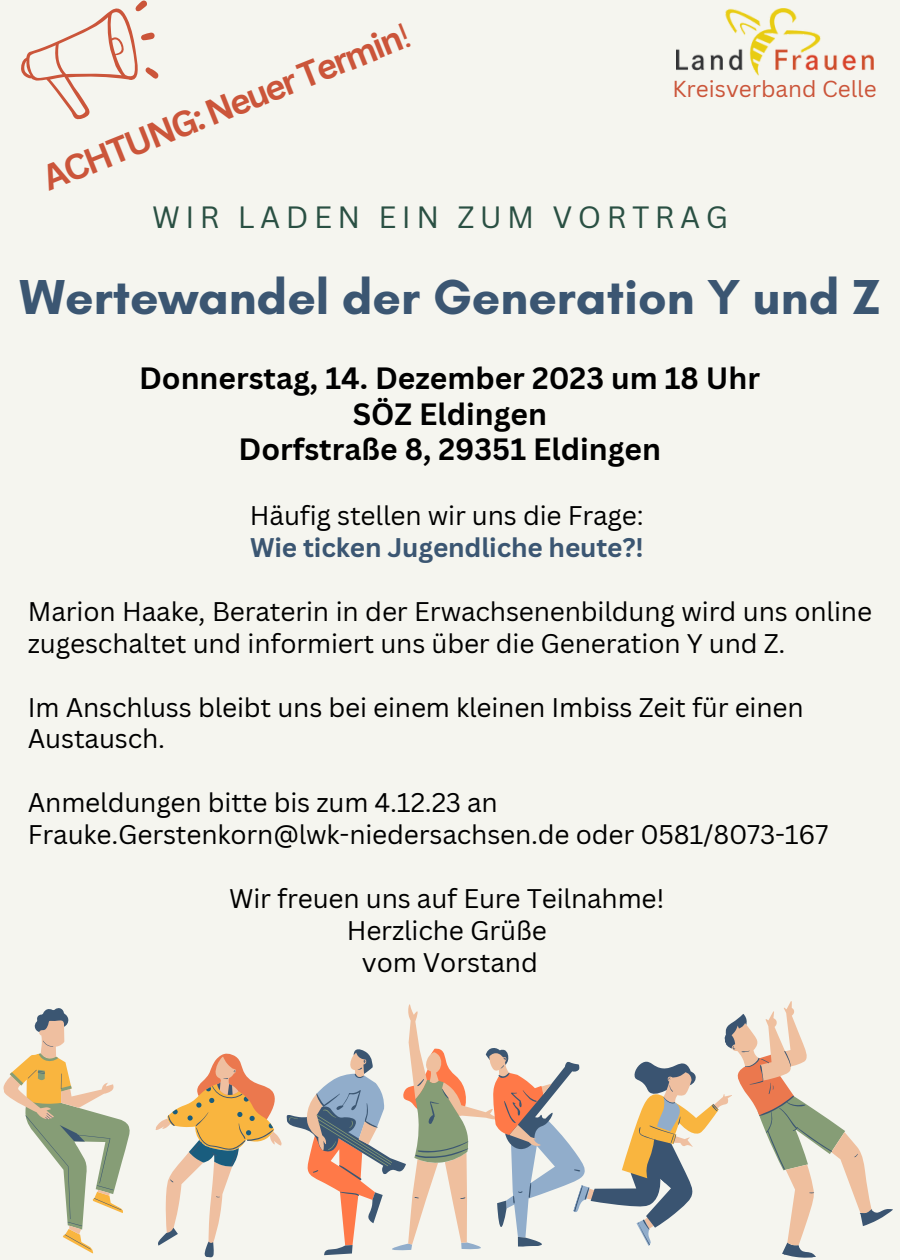
<style>
.page{position:relative;width:900px;height:1260px;background:#f5f5ef}
.page>*{position:absolute;margin:0;border:0;box-sizing:border-box;transform-origin:0 0}
.t1{font:700 50px "Glacial Indifference";color:#3b5672}
.t2{font:700 35px "Canva Sans";color:#cb553a}
.t3{font:700 30px "Canva Sans";color:#000}
.t4{font:30px "Canva Sans";letter-spacing:.18em;color:#2a5043}
.t5{font:26.25px/32px "Canva Sans";letter-spacing:-.005em;color:#000}
.t6{font:700 26.25px "Canva Sans";letter-spacing:-.005em;color:#3b5672}
.t7{font:22.5px "Canva Sans";color:#cb553a}
.s1{font-weight:400}
</style>
<div class="page">
<svg style="left:3px;top:1001px;width:878px;height:257px"></svg>
<img style="left:677px;top:8px;width:196px;height:68px">
<svg style="left:21px;top:0;width:138px;height:120px"></svg>
<p class="t2" style="left:35px;top:157px;width:395px;rotate:-22deg">ACHTUNG: Neuer Termin<span class="s1">!</span></p>
<p class="t7" style="left:672px;top:73px;width:206px">Kreisverband Celle</p>
<p class="t4" style="left:152px;top:196px;width:577px">WIR LADEN EIN ZUM VORTRAG</p>
<p class="t1" style="left:20px;top:266px;width:862px">Wertewandel der Generation Y und Z</p>
<p class="t3" style="left:139px;top:357px;width:623px">Donnerstag, 14. Dezember 2023 um 18 Uhr</p>
<p class="t3" style="left:353px;top:393px;width:196px">SÖZ Eldingen</p>
<p class="t3" style="left:238px;top:428px;width:424px">Dorfstraße 8, 29351 Eldingen</p>
<p class="t5" style="left:250px;top:499px;width:395px">Häufig stellen wir uns die Frage:</p>
<p class="t6" style="left:250px;top:529px;width:395px">Wie ticken Jugendliche heute?!</p>
<p class="t5" style="left:28px;top:595px;width:846px">Marion Haake, Beraterin in der Erwachsenenbildung wird uns online zugeschaltet und informiert uns über die Generation Y und Z.</p>
<p class="t5" style="left:28px;top:690px;width:777px">Im Anschluss bleibt uns bei einem kleinen Imbiss Zeit für einen<br>Austausch.</p>
<p class="t5" style="left:28px;top:786px;width:472px">Anmeldungen bitte bis zum 4.12.23 an</p>
<p class="t5" style="left:28px;top:818px;width:802px">Frauke.Gerstenkorn@lwk-niedersachsen.de oder 0581/8073-167</p>
<p class="t5" style="left:229px;top:882px;width:437px">Wir freuen uns auf Eure Teilnahme!</p>
<p class="t5" style="left:347px;top:913px;width:202px">Herzliche Grüße</p>
<p class="t5" style="left:362px;top:945px;width:177px">vom Vorstand</p>
</div>
